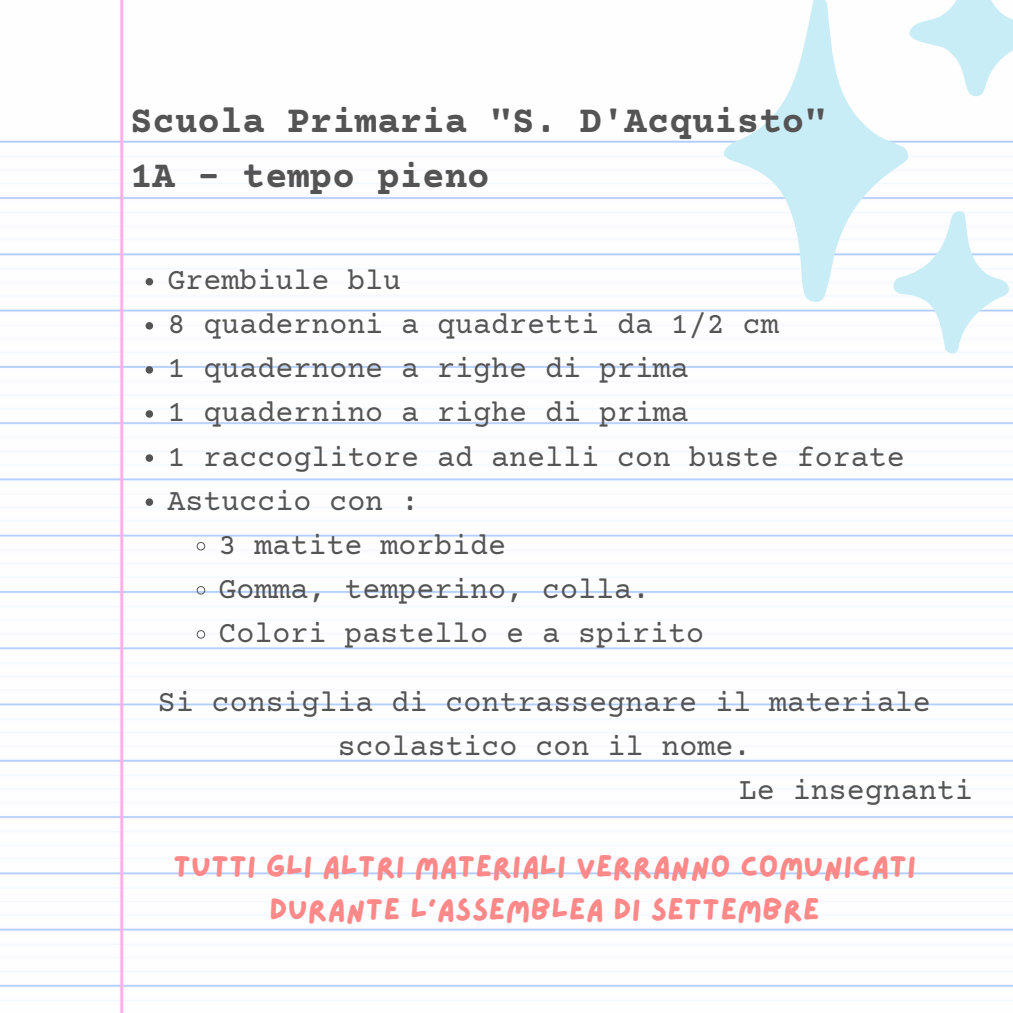
<style>
.page{position:relative;width:1013px;height:1013px;background:#fff}
.page>*{position:absolute;margin:0;border:0;box-sizing:border-box;transform-origin:0 0}
.t1{font:700 37.5px "Courier Prime";color:#545454}
.t2{font:31.25px/43.1px "Lazydog";color:#f88;text-align:center}
.t3{font:30px/44px "Courier Prime";color:#545454;text-align:center}
</style>
<div class="page">
<img style="left:0;top:0;width:1012px;height:1012px">
<svg style="left:716px;top:0;width:296px;height:354px"></svg>
<svg style="left:146px;top:278px;width:7px;height:7px"></svg>
<svg style="left:146px;top:322px;width:7px;height:7px"></svg>
<svg style="left:146px;top:366px;width:7px;height:7px"></svg>
<svg style="left:146px;top:410px;width:7px;height:8px"></svg>
<svg style="left:146px;top:454px;width:7px;height:8px"></svg>
<svg style="left:146px;top:498px;width:7px;height:8px"></svg>
<svg style="left:196px;top:541px;width:10px;height:10px"></svg>
<svg style="left:196px;top:585px;width:10px;height:10px"></svg>
<svg style="left:196px;top:629px;width:10px;height:10px"></svg>
<p class="t1" style="left:130px;top:102px;width:698px">Scuola Primaria "S. D'Acquisto"</p>
<p class="t1" style="left:130px;top:158px;width:361px">1A - tempo pieno</p>
<p class="t3" style="left:167px;top:260px;width:235px">Grembiule blu</p>
<p class="t3" style="left:167px;top:305px;width:612px">8 quadernoni a quadretti da 1/2 cm</p>
<p class="t3" style="left:167px;top:349px;width:523px">1 quadernone a righe di prima</p>
<p class="t3" style="left:167px;top:393px;width:523px">1 quadernino a righe di prima</p>
<p class="t3" style="left:167px;top:437px;width:738px">1 raccoglitore ad anelli con buste forate</p>
<p class="t3" style="left:167px;top:481px;width:253px">Astuccio con :</p>
<p class="t3" style="left:218px;top:525px;width:289px">3 matite morbide</p>
<p class="t3" style="left:218px;top:569px;width:433px">Gomma, temperino, colla.</p>
<p class="t3" style="left:218px;top:613px;width:487px">Colori pastello e a spirito</p>
<p class="t3" style="left:158px;top:682px;width:774px">Si consiglia di contrassegnare il materiale scolastico con il nome.</p>
<p class="t3" style="left:739px;top:770px;width:235px">Le insegnanti</p>
<p class="t2" style="left:173px;top:845px;width:744px">TUTTI GLI ALTRI MATERIALI VERRANNO COMUNICATI<br>DURANTE L'ASSEMBLEA DI SETTEMBRE</p>
</div>
